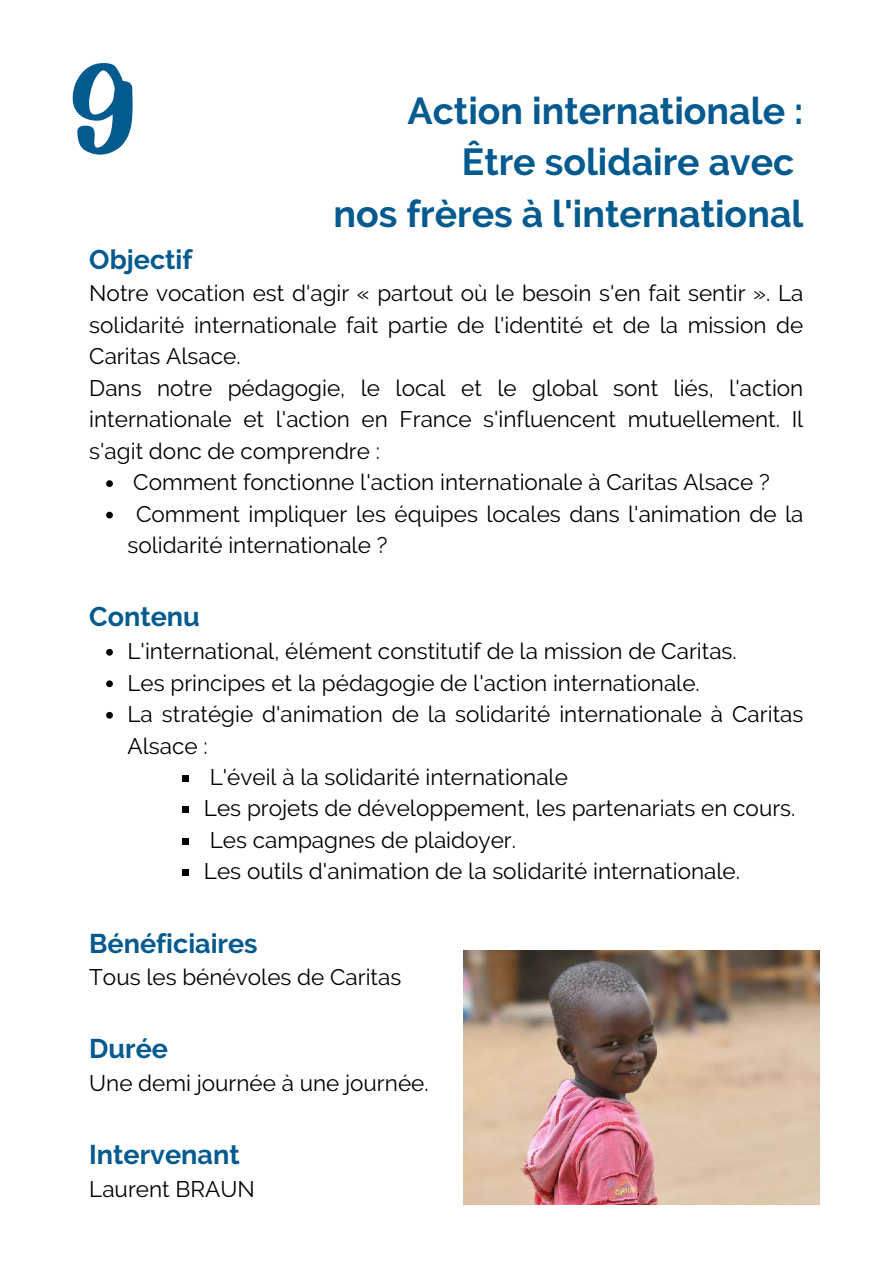
<style>
.page{position:relative;width:893px;height:1264px;background:#fff}
.page>*{position:absolute;margin:0;border:0;box-sizing:border-box;transform-origin:0 0}
.t1{font:149.85px "Elowen Caps";color:#035a8f}
.t2{font:700 37.5px/51.8px "Raleway";color:#035a8f;text-align:right}
.t3{font:700 27px "Raleway";color:#035a8f}
.t4{font:22.5px/31.5px "Raleway";color:#000}
</style>
<div class="page">
<svg style="left:106px;top:480px;width:7px;height:7px"></svg>
<svg style="left:106px;top:511px;width:7px;height:7px"></svg>
<svg style="left:106px;top:649px;width:7px;height:6px"></svg>
<svg style="left:106px;top:680px;width:7px;height:7px"></svg>
<svg style="left:106px;top:712px;width:7px;height:6px"></svg>
<div style="left:183px;top:774px;width:6px;height:7px;background:#000"></div>
<div style="left:183px;top:806px;width:6px;height:7px;background:#000"></div>
<div style="left:183px;top:837px;width:6px;height:7px;background:#000"></div>
<div style="left:183px;top:869px;width:6px;height:7px;background:#000"></div>
<img style="left:463px;top:950px;width:356px;height:254px">
<h1 class="t1" style="left:71px;top:44px;width:65px">9</h1>
<h2 class="t2" style="left:333px;top:85px;width:471px">Action internationale :<br>Être solidaire avec<br>nos frères à l'international</h2>
<p class="t3" style="left:89px;top:243px;width:105px">Objectif</p>
<p class="t4" style="left:89px;top:278px;width:715px">Notre vocation est d'agir « partout où le besoin s'en fait sentir ». La solidarité internationale fait partie de l'identité et de la mission de Caritas Alsace.<br>Dans notre pédagogie, le local et le global sont liés, l'action internationale et l'action en France s'influencent mutuellement. Il s'agit donc de comprendre :</p>
<p class="t4" style="left:133px;top:466px;width:638px">Comment fonctionne l'action internationale à Caritas Alsace ?</p>
<p class="t4" style="left:136px;top:498px;width:668px">Comment impliquer les équipes locales dans l'animation de la</p>
<p class="t4" style="left:127px;top:529px;width:261px">solidarité internationale ?</p>
<p class="t3" style="left:89px;top:601px;width:112px">Contenu</p>
<p class="t4" style="left:127px;top:635px;width:610px">L'international, élément constitutif de la mission de Caritas.</p>
<p class="t4" style="left:127px;top:666px;width:573px">Les principes et la pédagogie de l'action internationale.</p>
<p class="t4" style="left:127px;top:698px;width:677px">La stratégie d'animation de la solidarité internationale à Caritas</p>
<p class="t4" style="left:127px;top:729px;width:82px">Alsace :</p>
<p class="t4" style="left:210px;top:761px;width:360px">L'éveil à la solidarité internationale</p>
<p class="t4" style="left:204px;top:792px;width:593px">Les projets de développement, les partenariats en cours.</p>
<p class="t4" style="left:210px;top:824px;width:308px">Les campagnes de plaidoyer.</p>
<p class="t4" style="left:204px;top:855px;width:537px">Les outils d'animation de la solidarité internationale.</p>
<p class="t3" style="left:89px;top:927px;width:170px">Bénéficiaires</p>
<p class="t4" style="left:89px;top:961px;width:313px">Tous les bénévoles de Caritas</p>
<p class="t3" style="left:89px;top:1032px;width:80px">Durée</p>
<p class="t4" style="left:89px;top:1067px;width:341px">Une demi journée à une journée.</p>
<p class="t3" style="left:89px;top:1138px;width:152px">Intervenant</p>
<p class="t4" style="left:89px;top:1172px;width:167px">Laurent BRAUN</p>
</div>
